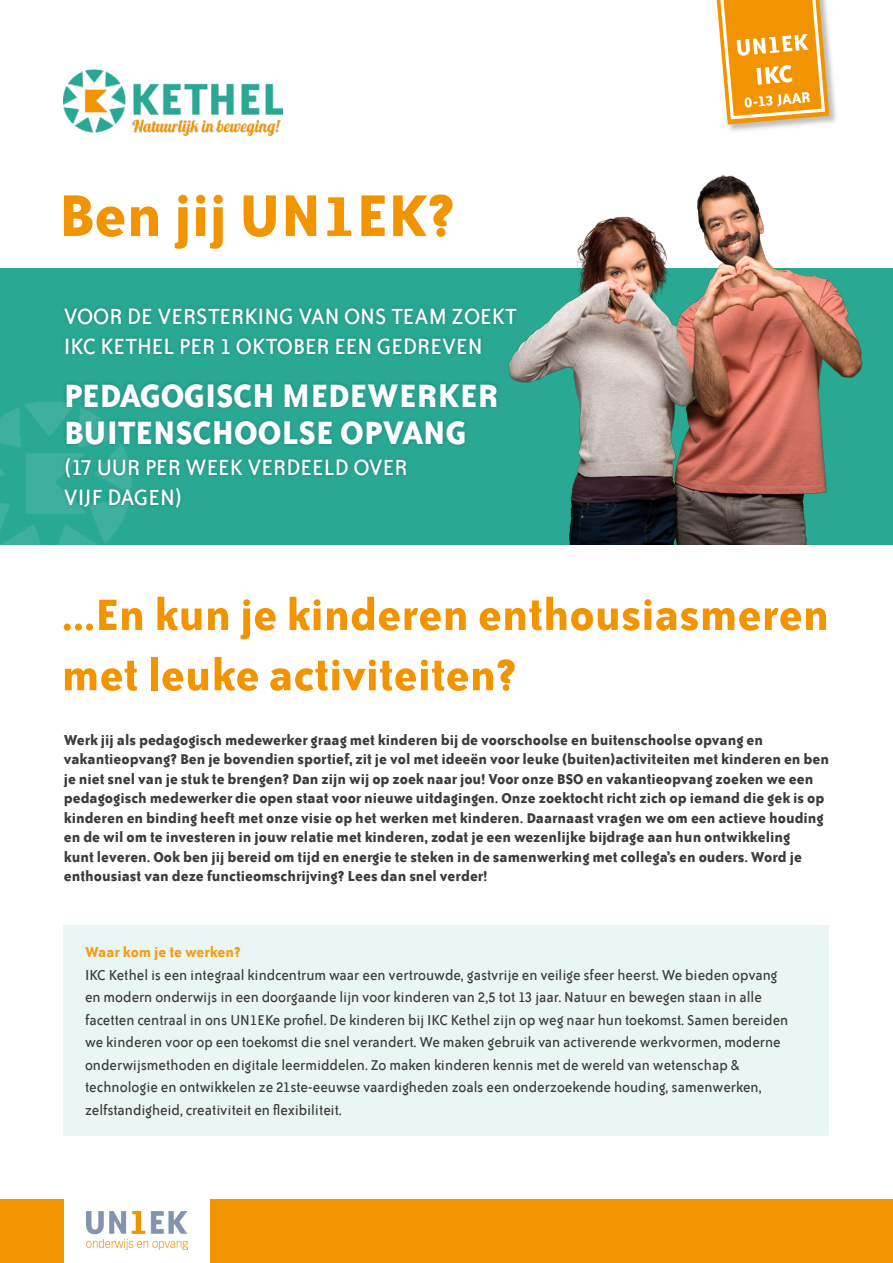
<style>
.page{position:relative;width:893px;height:1263px;background:#fff}
.page>*{position:absolute;margin:0;border:0;box-sizing:border-box;transform-origin:0 0}
.t1{font:700 67.5px "Bailey Sans ITC";color:#f29400}
.t2{font:700 50.25px/60.3px "Bailey Sans ITC";color:#f29400}
.t3{font:700 37.5px/37.5px "Bailey Sans ITC";color:#fff}
.t4{font:25.5px/30.6px "Bailey Sans ITC";color:#fff}
.t5{font:700 16.5px/19.5px "Bailey Sans ITC";color:#3c3c3b}
.t6{font:16.5px/22.5px "Bailey Sans ITC";color:#3c3c3b}
.t7{font:700 16.5px "Bailey Sans ITC";color:#f39f1a}
</style>
<div class="page">
<img style="left:729px;top:38px;width:107px;height:93px">
<svg style="left:716px;top:0;width:113px;height:125px"></svg>
<div style="left:0;top:1199px;width:893px;height:64px;background:#f29400"></div>
<div style="left:0;top:268px;width:893px;height:276px;background:#29a994"></div>
<img style="left:0;top:402px;width:126px;height:142px">
<div style="left:61px;top:304px;width:460px;height:208px;background:#000;opacity:.2"></div>
<div style="left:64px;top:1194px;width:146px;height:69px;background:#fff"></div>
<img style="left:87px;top:1211px;width:100px;height:38px">
<img style="left:408px;top:174px;width:455px;height:370px">
<img style="left:64px;top:69px;width:219px;height:67px">
<div style="left:64px;top:925px;width:765px;height:211px;background:#eaf6f4"></div>
<h1 class="t1" style="left:58px;top:179px;width:398px">Ben jij UN1EK?</h1>
<h3 class="t4" style="left:64px;top:301px;width:455px">VOOR DE VERSTERKING VAN ONS TEAM ZOEKT<br>IKC KETHEL PER 1 OKTOBER EEN GEDREVEN</h3>
<h3 class="t3" style="left:64px;top:376px;width:436px">PEDAGOGISCH MEDEWERKER<br>BUITENSCHOOLSE OPVANG</h3>
<h3 class="t4" style="left:64px;top:452px;width:346px">(17 UUR PER WEEK VERDEELD OVER<br>VIJF DAGEN)</h3>
<h2 class="t2" style="left:62px;top:584px;width:769px">...En kun je kinderen enthousiasmeren met leuke activiteiten?</h2>
<p class="t5" style="left:64px;top:730px;width:767px">Werk jij als pedagogisch medewerker graag met kinderen bij de voorschoolse en buitenschoolse opvang en vakantieopvang? Ben je bovendien sportief, zit je vol met ideeën voor leuke (buiten)activiteiten met kinderen en ben je niet snel van je stuk te brengen? Dan zijn wij op zoek naar jou! Voor onze BSO en vakantieopvang zoeken we een pedagogisch medewerker die open staat voor nieuwe uitdagingen. Onze zoektocht richt zich op iemand die gek is op kinderen en binding heeft met onze visie op het werken met kinderen. Daarnaast vragen we om een actieve houding en de wil om te investeren in jouw relatie met kinderen, zodat je een wezenlijke bijdrage aan hun ontwikkeling<br>kunt leveren. Ook ben jij bereid om tijd en energie te steken in de samenwerking met collega’s en ouders. Word je enthousiast van deze functieomschrijving? Lees dan snel verder!</p>
<p class="t7" style="left:85px;top:943px;width:157px">Waar kom je te werken?</p>
<p class="t6" style="left:85px;top:964px;width:705px">IKC Kethel is een integraal kindcentrum waar een vertrouwde, gastvrije en veilige sfeer heerst. We bieden opvang en modern onderwijs in een doorgaande lijn voor kinderen van 2,5 tot 13 jaar. Natuur en bewegen staan in alle facetten centraal in ons UN1EKe profiel. De kinderen bij IKC Kethel zijn op weg naar hun toekomst. Samen bereiden we kinderen voor op een toekomst die snel verandert. We maken gebruik van activerende werkvormen, moderne onderwijsmethoden en digitale leermiddelen. Zo maken kinderen kennis met de wereld van wetenschap &amp; technologie en ontwikkelen ze 21ste-eeuwse vaardigheden zoals een onderzoekende houding, samenwerken, zelfstandigheid, creativiteit en flexibiliteit.</p>
</div>
